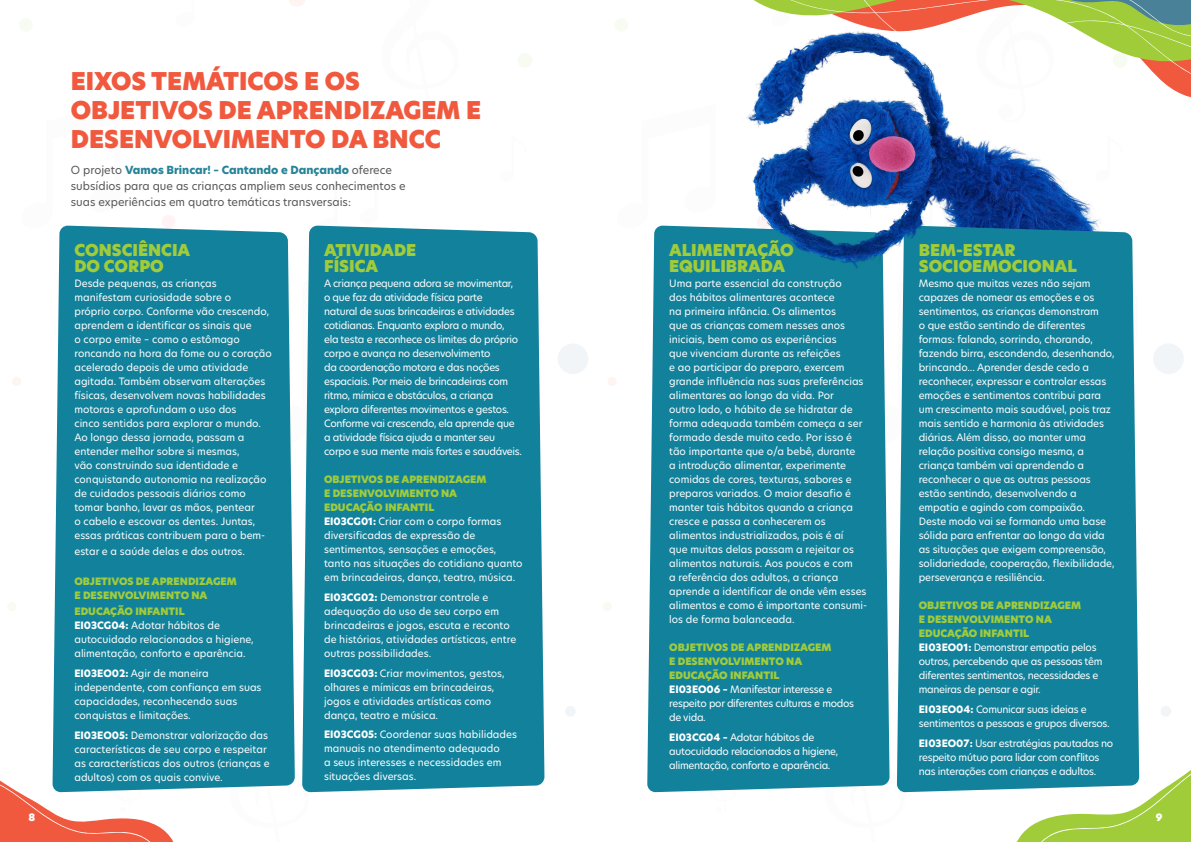
<style>
.page{position:relative;width:1191px;height:842px;background:#fff}
.page>*{position:absolute;margin:0;border:0;box-sizing:border-box;transform-origin:0 0}
.t1{font:24px/28.8px "Hero New Super";color:#f0593e}
.t2{font:16px/16px "Hero New Super";color:#a1cc3a}
.t3{font:11px/16px "Hero New";color:#57585a}
.t4{font:10px/14px "Hero New";letter-spacing:-.005em;color:#fff}
.t5{font:10px/14px "Hero New";letter-spacing:-.03em;color:#fff}
.t6{font:10px/14px "Hero New Super";color:#a1cc3a}
.t7{font:10px "Hero New Super";color:#fff}
.s1{font-weight:800;color:#278397}
.s2{font-weight:800}
</style>
<div class="page">
<div style="left:565px;top:706px;width:11px;height:11px;background:#f2f5f7;border-radius:50%"></div>
<svg style="left:289px;top:0;width:16px;height:7px"></svg>
<div style="left:517px;top:53px;width:15px;height:15px;background:#f8fbf2;border-radius:50%"></div>
<div style="left:557px;top:343px;width:31px;height:31px;background:#f2f5f7;border-radius:50%"></div>
<div style="left:19px;top:18px;width:14px;height:14px;background:#f8fbf2;border-radius:50%"></div>
<div style="left:12px;top:377px;width:9px;height:9px;background:#fef4f0;border-radius:50%"></div>
<div style="left:161px;top:215px;width:14px;height:14px;background:#fff3f6;border-radius:50%"></div>
<div style="left:602px;top:602px;width:10px;height:9px;background:#f8fbf2;border-radius:50%"></div>
<div style="left:1153px;top:343px;width:30px;height:31px;background:#f2f5f7;border-radius:50%"></div>
<div style="left:614px;top:18px;width:14px;height:14px;background:#f8fbf2;border-radius:50%"></div>
<div style="left:607px;top:377px;width:9px;height:9px;background:#fef4f0;border-radius:50%"></div>
<svg style="left:1127px;top:0;width:64px;height:98px"></svg>
<svg style="left:0;top:602px;width:311px;height:240px"></svg>
<svg style="left:1017px;top:706px;width:174px;height:136px"></svg>
<img style="left:928px;top:0;width:199px;height:225px">
<div style="left:647px;top:225px;width:242px;height:567px;background:#12829c"></div>
<div style="left:897px;top:225px;width:242px;height:567px;background:#12829c"></div>
<div style="left:52px;top:225px;width:243px;height:567px;background:#12829c"></div>
<div style="left:302px;top:225px;width:242px;height:567px;background:#12829c"></div>
<img style="left:711px;top:0;width:217px;height:309px">
<p class="t1" style="left:71px;top:67px;width:412px">EIXOS TEMÁTICOS E OS<br>OBJETIVOS DE APRENDIZAGEM E<br>DESENVOLVIMENTO DA BNCC</p>
<p class="t3" style="left:71px;top:162px;width:336px">O projeto <span class="s1">Vamos Brincar! – Cantando e Dançando</span> oferece subsídios para que as crianças ampliem seus conhecimentos e suas experiências em quatro temáticas transversais:</p>
<p class="t2" style="left:74px;top:242px;width:117px">CONSCIÊNCIA<br>DO CORPO</p>
<p class="t2" style="left:669px;top:242px;width:126px">ALIMENTAÇÃO<br>EQUILIBRADA</p>
<p class="t2" style="left:324px;top:242px;width:94px">ATIVIDADE<br>FÍSICA</p>
<p class="t2" style="left:918px;top:242px;width:160px">BEM-ESTAR<br>SOCIOEMOCIONAL</p>
<p class="t5" style="left:324px;top:276px;width:199px">A criança pequena adora se movimentar, o que faz da atividade física parte<br>natural de suas brincadeiras e atividades cotidianas. Enquanto explora o mundo,<br>ela testa e reconhece os limites do próprio corpo e avança no desenvolvimento<br>da coordenação motora e das noções espaciais. Por meio de brincadeiras com ritmo, mímica e obstáculos, a criança explora diferentes movimentos e gestos.<br>Conforme vai crescendo, ela aprende que a atividade física ajuda a manter seu corpo e sua mente mais fortes e saudáveis.</p>
<p class="t6" style="left:324px;top:473px;width:164px">OBJETIVOS DE APRENDIZAGEM<br>E DESENVOLVIMENTO NA<br>EDUCAÇÃO INFANTIL</p>
<p class="t4" style="left:324px;top:514px;width:200px"><span class="s2">EI03CG01:</span> Criar com o corpo formas diversificadas de expressão de sentimentos, sensações e emoções, tanto nas situações do cotidiano quanto em brincadeiras, dança, teatro, música.</p>
<p class="t4" style="left:324px;top:590px;width:194px"><span class="s2">EI03CG02:</span> Demonstrar controle e adequação do uso de seu corpo em brincadeiras e jogos, escuta e reconto de histórias, atividades artísticas, entre outras possibilidades.</p>
<p class="t4" style="left:324px;top:666px;width:182px"><span class="s2">EI03CG03:</span> Criar movimentos, gestos, olhares e mímicas em brincadeiras, jogos e atividades artísticas como dança, teatro e música.</p>
<p class="t4" style="left:324px;top:727px;width:194px"><span class="s2">EI03CG05:</span> Coordenar suas habilidades manuais no atendimento adequado<br>a seus interesses e necessidades em situações diversas.</p>
<p class="t4" style="left:74px;top:276px;width:199px">Desde pequenas, as crianças manifestam curiosidade sobre o<br>próprio corpo. Conforme vão crescendo, aprendem a identificar os sinais que<br>o corpo emite – como o estômago roncando na hora da fome ou o coração acelerado depois de uma atividade agitada. Também observam alterações físicas, desenvolvem novas habilidades motoras e aprofundam o uso dos<br>cinco sentidos para explorar o mundo.<br>Ao longo dessa jornada, passam a entender melhor sobre si mesmas,<br>vão construindo sua identidade e conquistando autonomia na realização de cuidados pessoais diários como tomar banho, lavar as mãos, pentear<br>o cabelo e escovar os dentes. Juntas, essas práticas contribuem para o bem-</p>
<p class="t4" style="left:74px;top:544px;width:172px">estar e a saúde delas e dos outros.</p>
<p class="t6" style="left:74px;top:575px;width:164px">OBJETIVOS DE APRENDIZAGEM<br>E DESENVOLVIMENTO NA</p>
<p class="t6" style="left:74px;top:605px;width:112px">EDUCAÇÃO INFANTIL</p>
<p class="t4" style="left:74px;top:618px;width:181px"><span class="s2">EI03CG04:</span> Adotar hábitos de autocuidado relacionados a higiene, alimentação, conforto e aparência.</p>
<p class="t4" style="left:74px;top:666px;width:189px"><span class="s2">EI03EO02:</span> Agir de maneira independente, com confiança em suas capacidades, reconhecendo suas conquistas e limitações.</p>
<p class="t4" style="left:74px;top:728px;width:197px"><span class="s2">EI03EO05:</span> Demonstrar valorização das características de seu corpo e respeitar as características dos outros (crianças e adultos) com os quais convive.</p>
<p class="t4" style="left:669px;top:276px;width:199px">Uma parte essencial da construção<br>dos hábitos alimentares acontece<br>na primeira infância. Os alimentos<br>que as crianças comem nesses anos iniciais, bem como as experiências<br>que vivenciam durante as refeições<br>e ao participar do preparo, exercem grande influência nas suas preferências alimentares ao longo da vida. Por<br>outro lado, o hábito de se hidratar de forma adequada também começa a ser formado desde muito cedo. Por isso é tão importante que o/a bebê, durante<br>a introdução alimentar, experimente comidas de cores, texturas, sabores e preparos variados. O maior desafio é manter tais hábitos quando a criança cresce e passa a conhecerem os alimentos industrializados, pois é aí<br>que muitas delas passam a rejeitar os alimentos naturais. Aos poucos e com<br>a referência dos adultos, a criança aprende a identificar de onde vêm esses alimentos e como é importante consumi&shy;los de forma balanceada.</p>
<p class="t6" style="left:669px;top:641px;width:164px">OBJETIVOS DE APRENDIZAGEM<br>E DESENVOLVIMENTO NA<br>EDUCAÇÃO INFANTIL</p>
<p class="t5" style="left:669px;top:682px;width:186px"><span class="s2">EI03EO06 –</span> Manifestar interesse e respeito por diferentes culturas e modos de vida.</p>
<p class="t5" style="left:669px;top:730px;width:171px"><span class="s2">EI03CG04 –</span> Adotar hábitos de autocuidado relacionados a higiene, alimentação, conforto e aparência.</p>
<p class="t4" style="left:918px;top:276px;width:197px">Mesmo que muitas vezes não sejam capazes de nomear as emoções e os sentimentos, as crianças demonstram<br>o que estão sentindo de diferentes formas: falando, sorrindo, chorando, fazendo birra, escondendo, desenhando, brincando... Aprender desde cedo a reconhecer, expressar e controlar essas emoções e sentimentos contribui para um crescimento mais saudável, pois traz mais sentido e harmonia às atividades diárias. Além disso, ao manter uma relação positiva consigo mesma, a criança também vai aprendendo a reconhecer o que as outras pessoas estão sentindo, desenvolvendo a empatia e agindo com compaixão.<br>Deste modo vai se formando uma base sólida para enfrentar ao longo da vida as situações que exigem compreensão, solidariedade, cooperação, flexibilidade, perseverança e resiliência.</p>
<p class="t6" style="left:918px;top:599px;width:164px">OBJETIVOS DE APRENDIZAGEM<br>E DESENVOLVIMENTO NA<br>EDUCAÇÃO INFANTIL</p>
<p class="t5" style="left:918px;top:640px;width:185px"><span class="s2">EI03EO01:</span> Demonstrar empatia pelos outros, percebendo que as pessoas têm diferentes sentimentos, necessidades e maneiras de pensar e agir.</p>
<p class="t5" style="left:918px;top:702px;width:192px"><span class="s2">EI03EO04:</span> Comunicar suas ideias e sentimentos a pessoas e grupos diversos.</p>
<p class="t5" style="left:918px;top:736px;width:196px"><span class="s2">EI03EO07:</span> Usar estratégias pautadas no respeito mútuo para lidar com conflitos nas interações com crianças e adultos.</p>
<p class="t7" style="left:28px;top:810px;width:8px">8</p>
<p class="t7" style="left:1155px;top:810px;width:8px">9</p>
</div>
